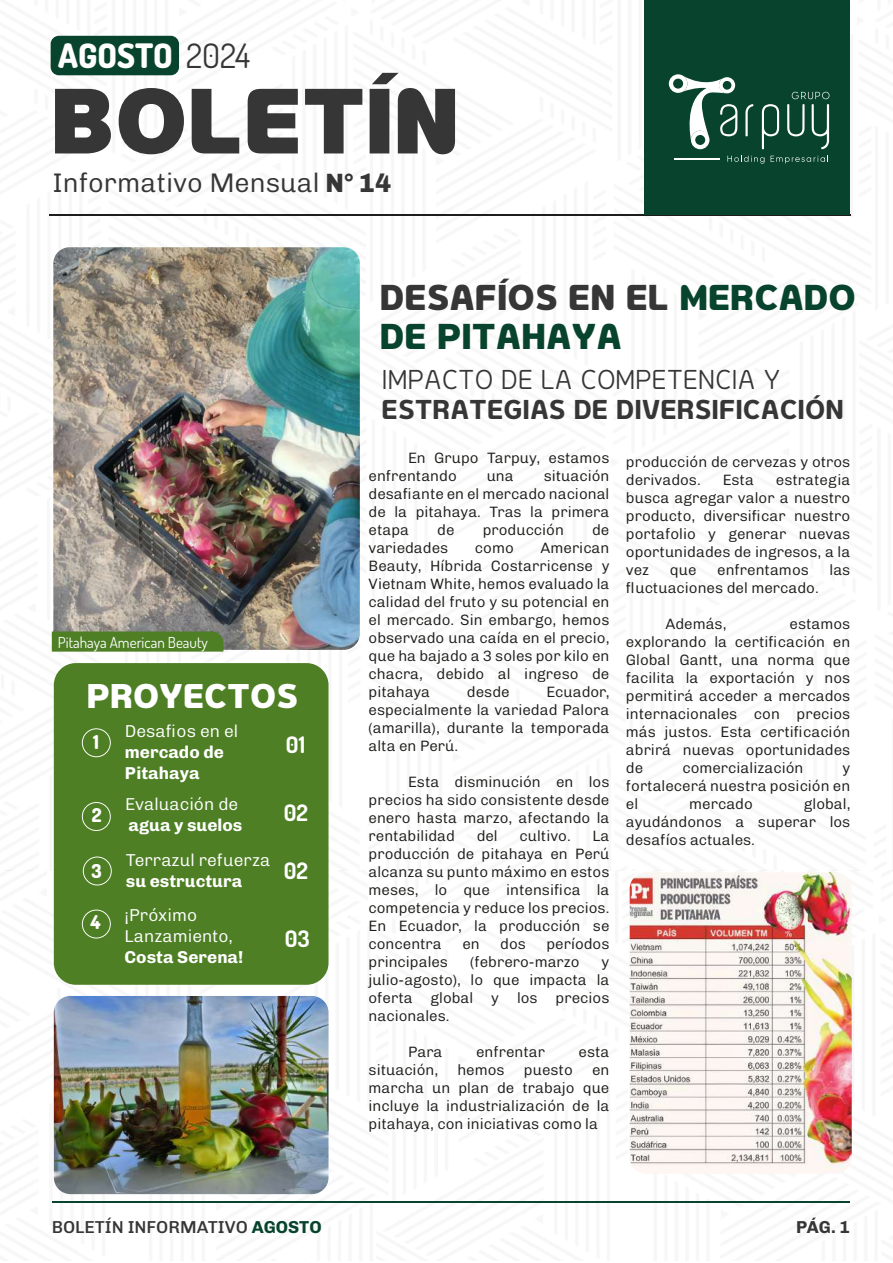
<style>
.page{position:relative;width:893px;height:1263px;background:#fff}
.page>*{position:absolute;margin:0;border:0;box-sizing:border-box;transform-origin:0 0}
.t1{font:900 83.85px "Genius";color:#363636}
.t2{font:800 33.75px "Dosis";color:#fff}
.t3{font:800 32.7px/39.2px "Genius";color:#07432d}
.t4{font:800 31.2px "Genius";color:#fff}
.t5{font:300 26.85px "Chivo";color:#363636}
.t6{font:700 24.75px "Genius";color:#363636}
.t7{font:24.75px "Genius";color:#363636}
.t8{font:700 22.8px "Dosis";color:#fff}
.t9{font:800 19.2px "Dosis";color:#fff}
.t10{font:500 17.4px "Chivo";color:#363636}
.t11{font:700 17.4px "Chivo";color:#363636}
.t12{font:300 17.25px/20.7px "Chivo";color:#fff}
.t13{font:700 17.25px/20.7px "Chivo";color:#fff}
.t14{font:15.15px "Dosis";color:#fff}
.t15{font:300 15px/18px "Chivo";color:#1d1d1b;text-align:justify}
.s1{font-weight:400;color:#363636}
.s2{font-weight:800;font-size:26.55px}
.s3{color:#363636}
.s4{font-weight:700;color:#07432d}
</style>
<div class="page">
<hr style="left:52px;top:1202px;width:797px;height:1px;background:#07432d">
<div style="left:51px;top:36px;width:128px;height:39px;background:#07432d;border-radius:8px"></div>
<hr style="left:49px;top:214px;width:801px;height:1px;background:#1d1d1b">
<div style="left:644px;top:0;width:206px;height:214px;background:#07432d"></div>
<img style="left:53px;top:247px;width:307px;height:403px">
<div style="left:54px;top:663px;width:274px;height:322px;background:#4e7f24;border-radius:22px"></div>
<svg style="left:83px;top:856px;width:29px;height:29px"></svg>
<svg style="left:82px;top:802px;width:29px;height:29px"></svg>
<svg style="left:82px;top:728px;width:29px;height:29px"></svg>
<svg style="left:82px;top:909px;width:29px;height:29px"></svg>
<svg style="left:52px;top:631px;width:171px;height:21px;background:#52812a"></svg>
<svg style="left:669px;top:74px;width:68px;height:75px"></svg>
<svg style="left:745px;top:104px;width:8px;height:32px"></svg>
<svg style="left:762px;top:104px;width:17px;height:45px"></svg>
<svg style="left:787px;top:92px;width:42px;height:57px"></svg>
<hr style="left:674px;top:158px;width:46px;height:2px;background:#fff">
<svg style="left:727px;top:155px;width:37px;height:9px"></svg>
<svg style="left:771px;top:155px;width:57px;height:8px"></svg>
<img style="left:630px;top:872px;width:222px;height:302px">
<img style="left:54px;top:996px;width:274px;height:198px">
<h2 class="t2" style="left:58px;top:30px;width:193px">AGOSTO <span class="s1">2024</span></h2>
<h1 class="t1" style="left:51px;top:70px;width:410px">BOLETÍN</h1>
<h3 class="t5" style="left:53px;top:162px;width:341px">Informativo Mensual <span class="s2">N° 14</span></h3>
<h3 class="t3" style="left:380px;top:278px;width:478px"><span class="s3">DESAFÍOS EN EL</span> MERCADO<br>DE PITAHAYA</h3>
<p class="t14" style="left:58px;top:631px;width:152px">Pitahaya American Beauty</p>
<h3 class="t4" style="left:87px;top:677px;width:213px">PROYECTOS</h3>
<p class="t9" style="left:93px;top:728px;width:7px">1</p>
<p class="t12" style="left:125px;top:720px;width:115px">Desafios en el</p>
<p class="t13" style="left:125px;top:741px;width:101px">mercado de<br>Pitahaya</p>
<h3 class="t8" style="left:286px;top:728px;width:21px">01</h3>
<p class="t9" style="left:92px;top:800px;width:11px">2</p>
<p class="t12" style="left:125px;top:793px;width:115px">Evaluación de</p>
<p class="t13" style="left:129px;top:814px;width:115px">agua y suelos</p>
<h3 class="t8" style="left:284px;top:796px;width:26px">02</h3>
<p class="t9" style="left:92px;top:856px;width:12px">3</p>
<p class="t12" style="left:126px;top:849px;width:146px">Terrazul refuerza</p>
<p class="t13" style="left:126px;top:870px;width:118px">su estructura</p>
<h3 class="t8" style="left:284px;top:853px;width:26px">02</h3>
<p class="t9" style="left:90px;top:908px;width:12px">4</p>
<p class="t12" style="left:125px;top:904px;width:110px">¡Próximo<br>Lanzamiento,</p>
<p class="t13" style="left:125px;top:945px;width:120px">Costa Serena!</p>
<h3 class="t8" style="left:285px;top:921px;width:26px">03</h3>
<h3 class="t7" style="left:382px;top:364px;width:400px">IMPACTO DE LA COMPETENCIA Y</h3>
<h3 class="t6" style="left:382px;top:394px;width:464px">ESTRATEGIAS DE DIVERSIFICACIÓN</h3>
<p class="t15" style="left:369px;top:448px;width:242px;text-indent:39px">En Grupo Tarpuy, estamos enfrentando</p>
<p class="t15" style="left:369px;top:466px;width:242px;text-indent:175px">situación desafiante en el mercado nacional de la pitahaya. Tras la primera etapa</p>
<p class="t15" style="left:487px;top:466px;width:29px">una</p>
<p class="t15" style="left:437px;top:520px;width:19px">de</p>
<p class="t15" style="left:483px;top:520px;width:83px">producción</p>
<p class="t15" style="left:592px;top:520px;width:19px">de</p>
<p class="t15" style="left:369px;top:538px;width:81px">variedades</p>
<p class="t15" style="left:475px;top:538px;width:40px">como</p>
<p class="t15" style="left:369px;top:538px;width:242px;text-indent:172px">American Beauty, Híbrida Costarricense y Vietnam White, hemos evaluado la calidad del fruto y su potencial en el mercado. Sin embargo, hemos observado una caída en el precio, que ha bajado a 3 soles por kilo en chacra, debido al ingreso de pitahaya</p>
<p class="t15" style="left:369px;top:682px;width:242px;text-indent:178px">Ecuador, especialmente la variedad Palora (amarilla), durante la temporada alta en Perú.</p>
<p class="t15" style="left:369px;top:772px;width:242px;text-indent:39px">Esta disminución en los precios ha sido consistente desde enero hasta marzo, afectando la rentabilidad</p>
<p class="t15" style="left:467px;top:682px;width:44px">desde</p>
<p class="t15" style="left:477px;top:826px;width:23px">del</p>
<p class="t15" style="left:520px;top:826px;width:53px">cultivo.</p>
<p class="t15" style="left:369px;top:826px;width:242px;text-indent:224px">La producción de pitahaya en Perú alcanza su punto máximo en estos meses, lo que intensifica la competencia y reduce los precios.<br>En Ecuador, la producción se concentra</p>
<p class="t15" style="left:462px;top:934px;width:19px">en</p>
<p class="t15" style="left:500px;top:934px;width:27px">dos</p>
<p class="t15" style="left:546px;top:934px;width:64px">períodos</p>
<p class="t15" style="left:369px;top:952px;width:81px">principales</p>
<p class="t15" style="left:470px;top:952px;width:111px">(febrero-marzo</p>
<p class="t15" style="left:369px;top:952px;width:242px;text-indent:233px">y julio-agosto), lo que impacta la oferta global y los precios nacionales.</p>
<p class="t15" style="left:408px;top:1042px;width:36px">Para</p>
<p class="t15" style="left:476px;top:1042px;width:70px">enfrentar</p>
<p class="t15" style="left:578px;top:1042px;width:32px">esta</p>
<p class="t15" style="left:369px;top:1060px;width:71px">situación,</p>
<p class="t15" style="left:457px;top:1060px;width:49px">hemos</p>
<p class="t15" style="left:524px;top:1060px;width:50px">puesto</p>
<p class="t15" style="left:369px;top:1060px;width:242px;text-indent:223px">en marcha un plan de trabajo que incluye la industrialización de la pitahaya, con iniciativas como la</p>
<p class="t15" style="left:626px;top:452px;width:226px">producción de cervezas y otros derivados.</p>
<p class="t15" style="left:626px;top:470px;width:226px;text-indent:150px">estrategia busca agregar valor a nuestro producto, diversificar nuestro portafolio y generar nuevas oportunidades de ingresos, a la vez</p>
<p class="t15" style="left:723px;top:470px;width:33px">Esta</p>
<p class="t15" style="left:670px;top:560px;width:28px">que</p>
<p class="t15" style="left:717px;top:560px;width:93px">enfrentamos</p>
<p class="t15" style="left:829px;top:560px;width:22px">las</p>
<p class="t15" style="left:626px;top:578px;width:194px">fluctuaciones del mercado.</p>
<p class="t15" style="left:665px;top:614px;width:63px">Además,</p>
<p class="t15" style="left:626px;top:614px;width:226px;text-indent:164px">estamos explorando la certificación en Global Gantt, una norma que facilita la exportación y nos permitirá acceder a mercados internacionales con precios más justos. Esta certificación abrirá nuevas oportunidades de</p>
<p class="t15" style="left:682px;top:758px;width:123px">comercialización</p>
<p class="t15" style="left:626px;top:758px;width:226px;text-indent:217px">y fortalecerá nuestra posición en el</p>
<p class="t15" style="left:626px;top:794px;width:226px;text-indent:178px">global, ayudándonos a superar los desafíos actuales.</p>
<p class="t15" style="left:689px;top:794px;width:65px">mercado</p>
<p class="t10" style="left:52px;top:1214px;width:271px">BOLETÍN INFORMATIVO <span class="s4">AGOSTO</span></p>
<p class="t11" style="left:796px;top:1214px;width:55px">PÁG. 1</p>
</div>
